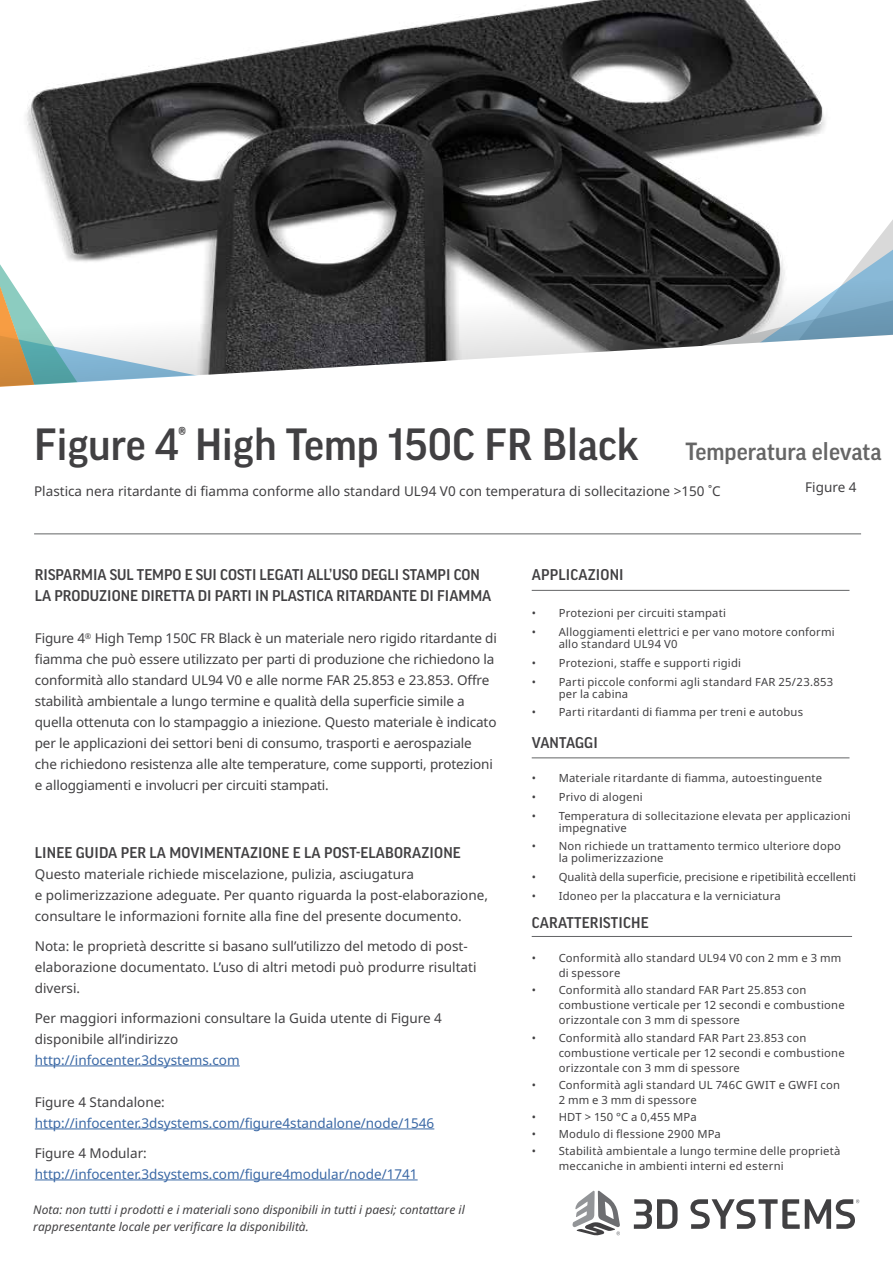
<style>
.page{position:relative;width:893px;height:1263px;background:#fff}
.page>*{position:absolute;margin:0;border:0;box-sizing:border-box;transform-origin:0 0}
.t1{font:500 43.5px "Good Pro";color:#414042}
.t2{font:500 24px "Good Pro";color:#666}
.t3{font:500 15px "Good Pro";color:#414042}
.t4{font:13.5px/21px "Noto Sans";letter-spacing:-.005em;color:#414042}
.t5{font:13.5px "Noto Sans";color:#3a68a5}
.t6{font:italic 12px/16.5px "Noto Sans";color:#414042}
.t7{font:11.25px/15px "Noto Sans";letter-spacing:.02em;color:#414042}
.t8{font:11.25px "Noto Sans";color:#414042}
</style>
<div class="page">
<img style="left:25px;top:0;width:800px;height:254px">
<svg style="left:25px;top:239px;width:193px;height:15px"></svg>
<svg style="left:690px;top:184px;width:203px;height:70px"></svg>
<hr style="left:34px;top:534px;width:827px;height:1px;background:#636466">
<svg style="left:634px;top:1199px;width:43px;height:30px"></svg>
<svg style="left:690px;top:1199px;width:169px;height:30px"></svg>
<svg style="left:573px;top:1191px;width:47px;height:44px"></svg>
<svg style="left:0;top:254px;width:893px;height:133px"></svg>
<hr style="left:532px;top:590px;width:317px;height:1px;background:#636466">
<hr style="left:35px;top:1065px;width:205px;height:1px;background:#3a68a5">
<hr style="left:35px;top:1128px;width:399px;height:1px;background:#3a68a5">
<hr style="left:35px;top:1179px;width:383px;height:1px;background:#3a68a5">
<hr style="left:532px;top:758px;width:317px;height:1px;background:#636466">
<hr style="left:532px;top:936px;width:320px;height:1px;background:#636466">
<h1 class="t1" style="left:34px;top:419px;width:606px">Figure 4<sup>®</sup> High Temp 150C FR Black</h1>
<h2 class="t2" style="left:685px;top:437px;width:198px">Temperatura elevata</h2>
<p class="t4" style="left:34px;top:480px;width:688px">Plastica nera ritardante di fiamma conforme allo standard UL94 V0 con temperatura di sollecitazione &gt;150 ˚C</p>
<p class="t4" style="left:805px;top:477px;width:53px">Figure 4</p>
<p class="t3" style="left:35px;top:566px;width:447px">RISPARMIA SUL TEMPO E SUI COSTI LEGATI ALL’USO DEGLI STAMPI CON</p>
<p class="t3" style="left:532px;top:566px;width:93px">APPLICAZIONI</p>
<p class="t3" style="left:35px;top:587px;width:458px">LA PRODUZIONE DIRETTA DI PARTI IN PLASTICA RITARDANTE DI FIAMMA</p>
<p class="t4" style="left:35px;top:628px;width:464px">Figure 4<sup>®</sup> High Temp 150C FR Black è un materiale nero rigido ritardante di fiamma che può essere utilizzato per parti di produzione che richiedono la conformità allo standard UL94 V0 e alle norme FAR 25.853 e 23.853. Offre stabilità ambientale a lungo termine e qualità della superficie simile a quella ottenuta con lo stampaggio a iniezione. Questo materiale è indicato per le applicazioni dei settori beni di consumo, trasporti e aerospaziale che richiedono resistenza alle alte temperature, come supporti, protezioni e alloggiamenti e involucri per circuiti stampati.</p>
<p class="t7" style="left:532px;top:606px;width:196px">• Protezioni per circuiti stampati</p>
<p class="t7" style="left:559px;top:626px;width:278px;line-height:12px;text-indent:-27px">• Alloggiamenti elettrici e per vano motore conformi allo standard UL94 V0</p>
<p class="t7" style="left:532px;top:655px;width:211px">• Protezioni, staffe e supporti rigidi</p>
<p class="t7" style="left:559px;top:676px;width:276px;line-height:12px;text-indent:-27px">• Parti piccole conformi agli standard FAR 25/23.853 per la cabina</p>
<p class="t7" style="left:532px;top:705px;width:273px">• Parti ritardanti di fiamma per treni e autobus</p>
<p class="t3" style="left:532px;top:734px;width:67px">VANTAGGI</p>
<p class="t7" style="left:532px;top:771px;width:292px">• Materiale ritardante di fiamma, autoestinguente</p>
<p class="t7" style="left:532px;top:789px;width:113px">• Privo di alogeni</p>
<p class="t7" style="left:559px;top:810px;width:294px;line-height:12px;text-indent:-27px">• Temperatura di sollecitazione elevata per applicazioni impegnative</p>
<p class="t7" style="left:559px;top:840px;width:284px;line-height:12px;text-indent:-27px">• Non richiede un trattamento termico ulteriore dopo la polimerizzazione</p>
<p class="t8" style="left:532px;top:871px;width:326px">• Qualità della superficie, precisione e ripetibilità eccellenti</p>
<p class="t7" style="left:532px;top:888px;width:251px">• Idoneo per la placcatura e la verniciatura</p>
<p class="t3" style="left:35px;top:844px;width:427px">LINEE GUIDA PER LA MOVIMENTAZIONE E LA POST-ELABORAZIONE</p>
<p class="t4" style="left:35px;top:863px;width:455px">Questo materiale richiede miscelazione, pulizia, asciugatura<br>e polimerizzazione adeguate. Per quanto riguarda la post-elaborazione, consultare le informazioni fornite alla fine del presente documento.</p>
<p class="t4" style="left:35px;top:935px;width:443px">Nota: le proprietà descritte si basano sull’utilizzo del metodo di post&shy;elaborazione documentato. L’uso di altri metodi può produrre risultati diversi.</p>
<p class="t4" style="left:35px;top:1007px;width:409px">Per maggiori informazioni consultare la Guida utente di Figure 4 disponibile all’indirizzo</p>
<p class="t5" style="left:35px;top:1052px;width:206px">http://infocenter.3dsystems.com</p>
<p class="t4" style="left:35px;top:1091px;width:132px">Figure 4 Standalone:</p>
<p class="t5" style="left:35px;top:1115px;width:401px">http://infocenter.3dsystems.com/figure4standalone/node/1546</p>
<p class="t4" style="left:35px;top:1142px;width:114px">Figure 4 Modular:</p>
<p class="t5" style="left:35px;top:1166px;width:384px">http://infocenter.3dsystems.com/figure4modular/node/1741</p>
<p class="t3" style="left:532px;top:914px;width:118px">CARATTERISTICHE</p>
<p class="t7" style="left:559px;top:951px;width:284px;text-indent:-27px">• Conformità allo standard UL94 V0 con 2 mm e 3 mm di spessore</p>
<p class="t7" style="left:559px;top:983px;width:287px;text-indent:-27px">• Conformità allo standard FAR Part 25.853 con combustione verticale per 12 secondi e combustione orizzontale con 3 mm di spessore</p>
<p class="t7" style="left:559px;top:1030px;width:287px;text-indent:-27px">• Conformità allo standard FAR Part 23.853 con combustione verticale per 12 secondi e combustione orizzontale con 3 mm di spessore</p>
<p class="t7" style="left:559px;top:1077px;width:283px;text-indent:-27px">• Conformità agli standard UL 746C GWIT e GWFI con<br>2 mm e 3 mm di spessore</p>
<p class="t7" style="left:532px;top:1109px;width:167px">• HDT &gt; 150 °C a 0,455 MPa</p>
<p class="t7" style="left:532px;top:1126px;width:191px">• Modulo di flessione 2900 MPa</p>
<p class="t7" style="left:559px;top:1143px;width:283px;text-indent:-27px">• Stabilità ambientale a lungo termine delle proprietà meccaniche in ambienti interni ed esterni</p>
<p class="t6" style="left:33px;top:1201px;width:433px">Nota: non tutti i prodotti e i materiali sono disponibili in tutti i paesi; contattare il rappresentante locale per verificare la disponibilità.</p>
</div>
